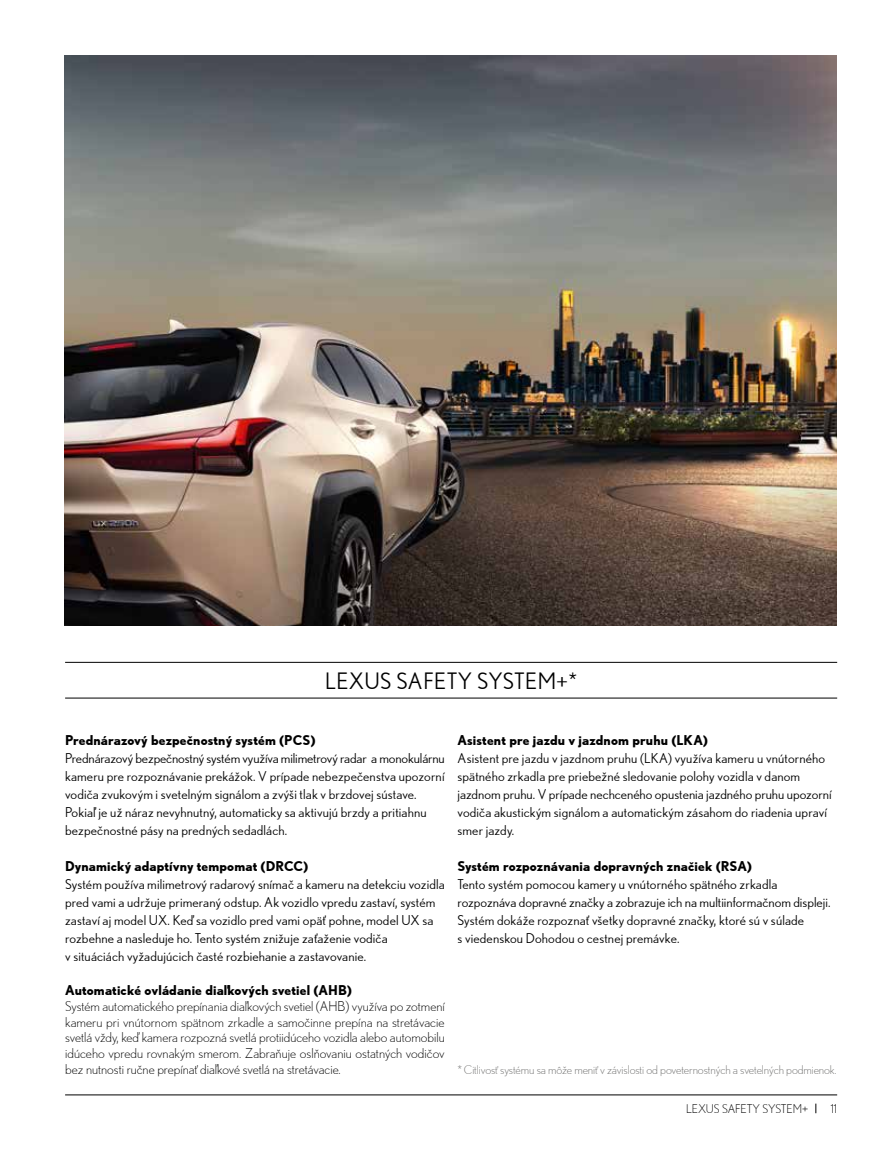
<style>
.page{position:relative;width:893px;height:1153px;background:#fff}
.page>*{position:absolute;margin:0;border:0;box-sizing:border-box;transform-origin:0 0}
.t1{font:22.5px "Nobel WGL";letter-spacing:.02em;color:#000}
.t2{font:13.5px/18px "Nobel WGL";letter-spacing:.01em;color:#000}
.t3{font:300 13.5px/15.8px "Nobel WGL";color:#000;text-align:justify}
.t4{font:700 13.5px "Nobel WGL";letter-spacing:.01em;color:#000}
.t5{font:300 12px "Nobel WGL";letter-spacing:-.01em;color:#6f6f6e}
.t6{font:300 12px "Nobel WGL";color:#000}
</style>
<div class="page">
<hr style="left:65px;top:1094px;width:772px;height:1px;background:#000">
<img style="left:65px;top:56px;width:772px;height:569px">
<hr style="left:65px;top:662px;width:772px;height:1px;background:#000">
<hr style="left:65px;top:697px;width:772px;height:1px;background:#000">
<h1 class="t1" style="left:325px;top:665px;width:254px">LEXUS SAFETY SYSTEM+*</h1>
<p class="t4" style="left:65px;top:729px;width:252px">Prednárazový bezpečnostný systém (PCS)</p>
<p class="t2" style="left:65px;top:748px;width:381px">Prednárazový bezpečnostný systém využíva milimetrový radar a monokulárnu kameru pre rozpoznávanie prekážok. V prípade nebezpečenstva upozorní vodiča zvukovým i svetelným signálom a zvýši tlak v brzdovej sústave.<br>Pokiaľ je už náraz nevyhnutný, automaticky sa aktivujú brzdy a pritiahnu bezpečnostné pásy na predných sedadlách.</p>
<p class="t4" style="left:65px;top:855px;width:245px">Dynamický adaptívny tempomat (DRCC)</p>
<p class="t2" style="left:65px;top:874px;width:381px">Systém používa milimetrový radarový snímač a kameru na detekciu vozidla pred vami a udržuje primeraný odstup. Ak vozidlo vpredu zastaví, systém zastaví aj model UX. Keď sa vozidlo pred vami opäť pohne, model UX sa rozbehne a nasleduje ho. Tento systém znižuje zaťaženie vodiča<br>v situáciách vyžadujúcich časté rozbiehanie a zastavovanie.</p>
<p class="t4" style="left:65px;top:979px;width:288px">Automatické ovládanie diaľkových svetiel (AHB)</p>
<p class="t3" style="left:65px;top:997px;width:381px">Systém automatického prepínania diaľkových svetiel (AHB) využíva po zotmení kameru pri vnútornom spätnom zrkadle a samočinne prepína na stretávacie svetlá vždy, keď kamera rozpozná svetlá protiidúceho vozidla alebo automobilu idúceho vpredu rovnakým smerom. Zabraňuje oslňovaniu ostatných vodičov bez nutnosti ručne prepínať diaľkové svetlá na stretávacie.</p>
<p class="t4" style="left:457px;top:729px;width:252px">Asistent pre jazdu v jazdnom pruhu (LKA)</p>
<p class="t2" style="left:457px;top:748px;width:376px">Asistent pre jazdu v jazdnom pruhu (LKA) využíva kameru u vnútorného spätného zrkadla pre priebežné sledovanie polohy vozidla v danom jazdnom pruhu. V prípade nechceného opustenia jazdného pruhu upozorní vodiča akustickým signálom a automatickým zásahom do riadenia upraví smer jazdy.</p>
<p class="t4" style="left:457px;top:855px;width:296px">Systém rozpoznávania dopravných značiek (RSA)</p>
<p class="t2" style="left:457px;top:874px;width:374px">Tento systém pomocou kamery u vnútorného spätného zrkadla rozpoznáva dopravné značky a zobrazuje ich na multiinformačnom displeji.<br>Systém dokáže rozpoznať všetky dopravné značky, ktoré sú v súlade<br>s viedenskou Dohodou o cestnej premávke.</p>
<p class="t5" style="left:457px;top:1061px;width:381px">*Citlivosť systému sa môže meniť v závislosti od poveternostných a svetelných podmienok.</p>
<p class="t6" style="left:686px;top:1100px;width:124px">LEXUS SAFETY SYSTEM+</p>
<p class="t6" style="left:831px;top:1100px;width:8px">11</p>
</div>
